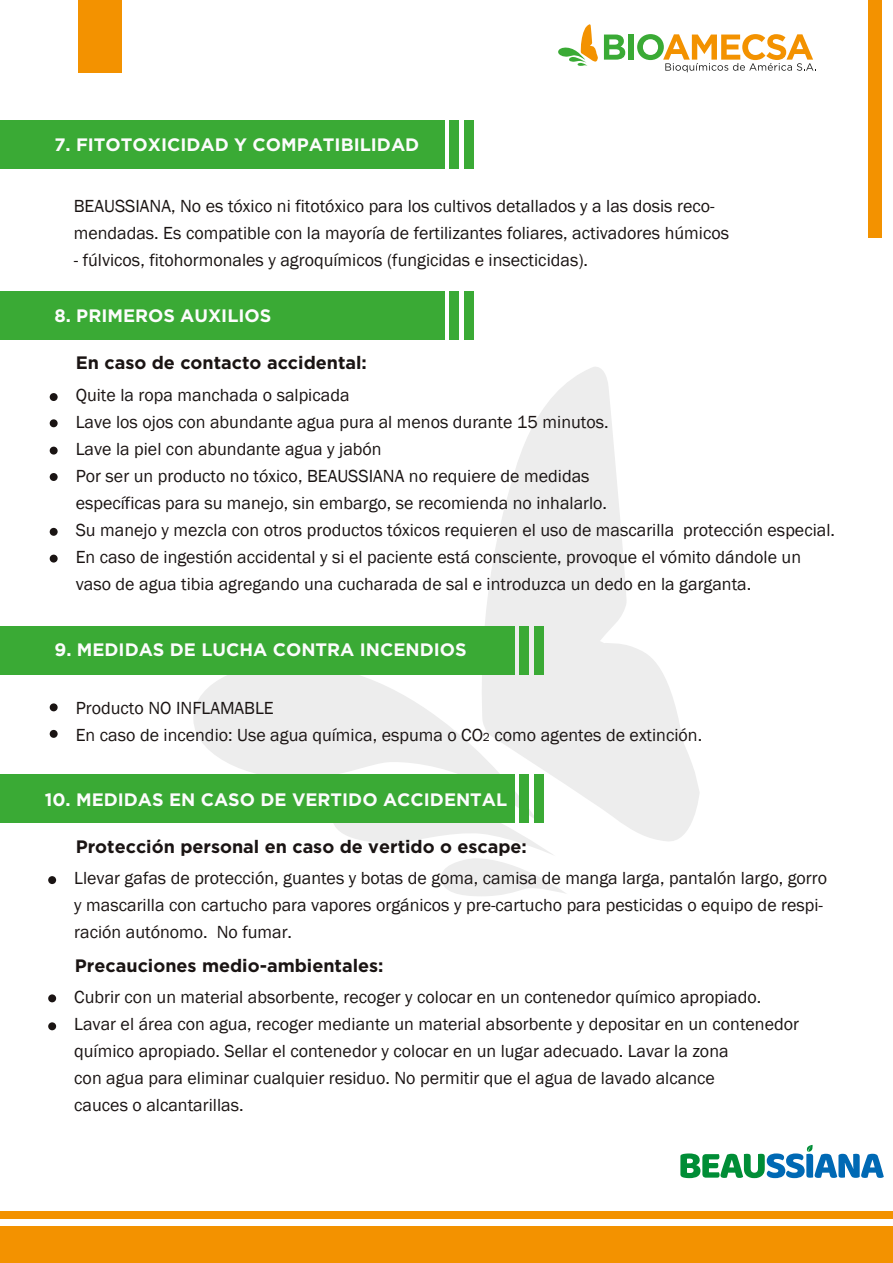
<style>
.page{position:relative;width:893px;height:1263px;background:#fff}
.page>*{position:absolute;margin:0;border:0;box-sizing:border-box;transform-origin:0 0}
.t1{font:18px/27px "Franklin Gothic";color:#1a1413}
.t2{font:700 18px "Gotham";color:#fcfcfc}
.t3{font:700 18px "Gotham";color:#1a1413}
.s1{font-size:12px}
</style>
<div class="page">
<svg style="left:485px;top:367px;width:215px;height:474px;fill:#ededed"></svg>
<svg style="left:193px;top:658px;width:346px;height:125px;fill:#ededed"></svg>
<svg style="left:333px;top:783px;width:234px;height:113px"></svg>
<div style="left:868px;top:0;width:14px;height:238px;background:#f39200"></div>
<svg style="left:604px;top:35px;width:21px;height:25px"></svg>
<div style="left:628px;top:35px;width:6px;height:25px;background:#3aaa35"></div>
<svg style="left:637px;top:34px;width:179px;height:38px"></svg>
<svg style="left:558px;top:24px;width:40px;height:42px"></svg>
<div style="left:0;top:1212px;width:893px;height:7px;background:#f39200"></div>
<div style="left:0;top:1226px;width:893px;height:36px;background:#f39200"></div>
<div style="left:0;top:626px;width:514px;height:49px;background:#3aaa35"></div>
<div style="left:519px;top:626px;width:10px;height:49px;background:#3aaa35"></div>
<div style="left:534px;top:626px;width:10px;height:49px;background:#3aaa35"></div>
<div style="left:0;top:291px;width:444px;height:49px;background:#3aaa35"></div>
<div style="left:449px;top:291px;width:10px;height:49px;background:#3aaa35"></div>
<div style="left:464px;top:291px;width:10px;height:49px;background:#3aaa35"></div>
<div style="left:0;top:774px;width:514px;height:49px;background:#3aaa35"></div>
<div style="left:519px;top:774px;width:10px;height:49px;background:#3aaa35"></div>
<div style="left:534px;top:774px;width:10px;height:49px;background:#3aaa35"></div>
<div style="left:50px;top:393px;width:8px;height:8px;background:#1a1413;border-radius:50%"></div>
<div style="left:50px;top:419px;width:8px;height:8px;background:#1a1413;border-radius:50%"></div>
<div style="left:50px;top:473px;width:8px;height:8px;background:#1a1413;border-radius:50%"></div>
<div style="left:50px;top:447px;width:8px;height:8px;background:#1a1413;border-radius:50%"></div>
<div style="left:50px;top:528px;width:8px;height:8px;background:#1a1413;border-radius:50%"></div>
<div style="left:50px;top:555px;width:8px;height:8px;background:#1a1413;border-radius:50%"></div>
<div style="left:48px;top:876px;width:8px;height:8px;background:#1a1413;border-radius:50%"></div>
<div style="left:48px;top:994px;width:8px;height:8px;background:#1a1413;border-radius:50%"></div>
<div style="left:48px;top:1022px;width:8px;height:8px;background:#1a1413;border-radius:50%"></div>
<div style="left:50px;top:703px;width:8px;height:8px;background:#1a1413;border-radius:50%"></div>
<div style="left:50px;top:730px;width:8px;height:8px;background:#1a1413;border-radius:50%"></div>
<div style="left:78px;top:0;width:44px;height:72px;background:#f39200"></div>
<div style="left:0;top:120px;width:444px;height:49px;background:#3aaa35"></div>
<div style="left:449px;top:120px;width:10px;height:49px;background:#3aaa35"></div>
<div style="left:464px;top:120px;width:10px;height:49px;background:#3aaa35"></div>
<svg style="left:680px;top:1145px;width:204px;height:33px"></svg>
<p class="t2" style="left:54px;top:133px;width:366px">7. FITOTOXICIDAD Y COMPATIBILIDAD</p>
<p class="t1" style="left:74px;top:192px;width:657px">BEAUSSIANA, No es tóxico ni fitotóxico para los cultivos detallados y a las dosis reco&shy;mendadas. Es compatible con la mayoría de fertilizantes foliares, activadores húmicos</p>
<p class="t1" style="left:74px;top:246px;width:516px">- fúlvicos, fitohormonales y agroquímicos (fungicidas e insecticidas).</p>
<p class="t2" style="left:54px;top:304px;width:218px">8. PRIMEROS AUXILIOS</p>
<p class="t3" style="left:76px;top:351px;width:293px">En caso de contacto accidental:</p>
<p class="t1" style="left:76px;top:381px;width:761px">Quite la ropa manchada o salpicada<br>Lave los ojos con abundante agua pura al menos durante 15 minutos.<br>Lave la piel con abundante agua y jabón<br>Por ser un producto no tóxico, BEAUSSIANA no requiere de medidas<br>específicas para su manejo, sin embargo, se recomienda no inhalarlo.<br>Su manejo y mezcla con otros productos tóxicos requieren el uso de mascarilla protección especial.<br>En caso de ingestión accidental y si el paciente está consciente, provoque el vómito dándole un vaso de agua tibia agregando una cucharada de sal e introduzca un dedo en la garganta.</p>
<p class="t2" style="left:54px;top:637px;width:414px">9. MEDIDAS DE LUCHA CONTRA INCENDIOS</p>
<p class="t1" style="left:76px;top:694px;width:628px">Producto NO INFLAMABLE<br>En caso de incendio: Use agua química, espuma o CO<span class="s1">2</span> como agentes de extinción.</p>
<p class="t2" style="left:45px;top:788px;width:464px">10. MEDIDAS EN CASO DE VERTIDO ACCIDENTAL</p>
<p class="t3" style="left:76px;top:834px;width:453px">Protección personal en caso de vertido o escape:</p>
<p class="t1" style="left:74px;top:864px;width:754px">Llevar gafas de protección, guantes y botas de goma, camisa de manga larga, pantalón largo, gorro y mascarilla con cartucho para vapores orgánicos y pre-cartucho para pesticidas o equipo de respi&shy;ración autónomo. No fumar.</p>
<p class="t3" style="left:75px;top:954px;width:310px">Precauciones medio-ambientales:</p>
<p class="t1" style="left:74px;top:984px;width:726px">Cubrir con un material absorbente, recoger y colocar en un contenedor químico apropiado.<br>Lavar el área con agua, recoger mediante un material absorbente y depositar en un contenedor químico apropiado. Sellar el contenedor y colocar en un lugar adecuado. Lavar la zona<br>con agua para eliminar cualquier residuo. No permitir que el agua de lavado alcance<br>cauces o alcantarillas.</p>
</div>
